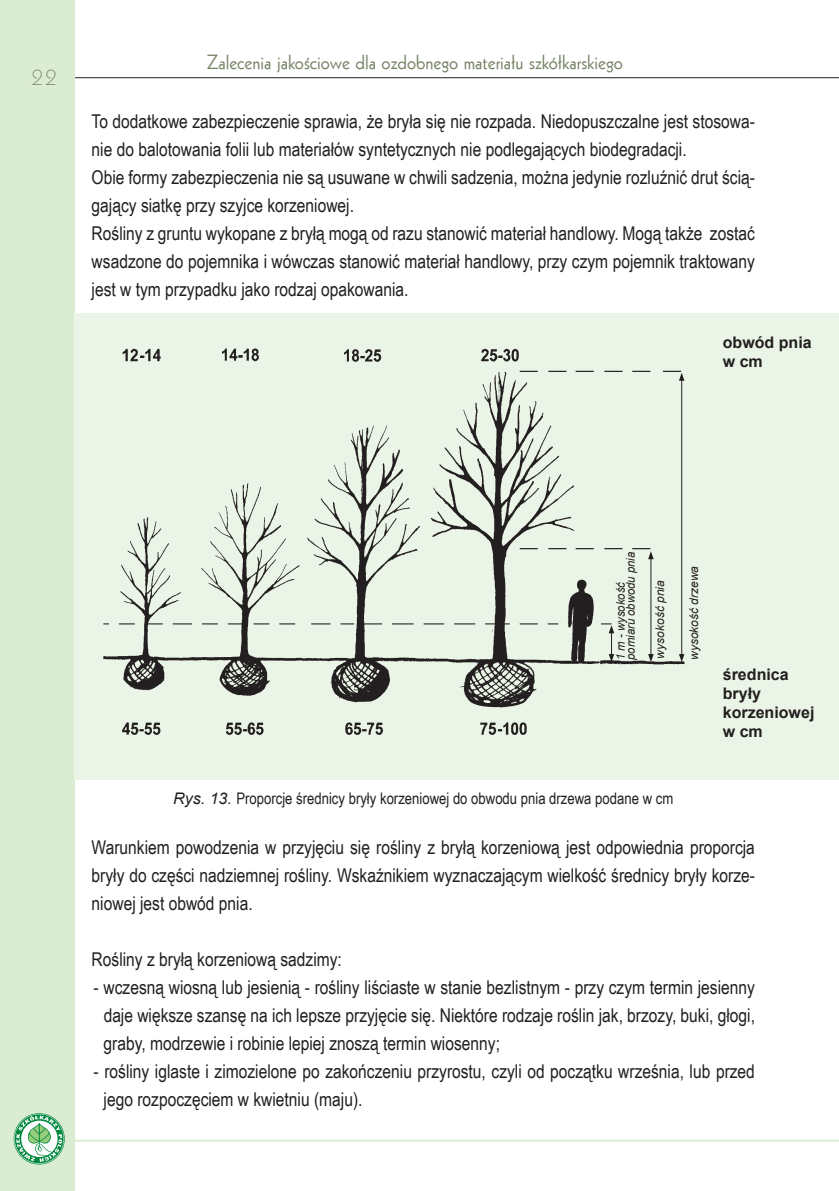
<style>
.page{position:relative;width:839px;height:1191px;background:#fff}
.page>*{position:absolute;margin:0;border:0;box-sizing:border-box;transform-origin:0 0}
.t1{font:24px "Geometric 231 Lt EU";color:#758264}
.t2{font:20px "Geometric 231 EU";color:#758264}
.t3{font:19px/28px "Arial Narrow";color:#231f20}
.t4{font:16px "Arial Narrow";color:#231f20}
.t5{font:700 16px/19.2px "Arial";color:#231f20}
.t6{font:italic 12px/10px "Arial";color:#231f20;scale:.94 1}
.t7{font:italic 12px "Arial";color:#231f20}
.s1{font-family:"Arial";font-style:italic}
</style>
<div class="page">
<hr style="left:1px;top:77px;width:838px;height:1px;background:#231f20">
<hr style="left:1px;top:1140px;width:838px;height:2px;background:#daecd2">
<div style="left:0;top:0;width:75px;height:1191px;background:#daecd2"></div>
<svg style="left:14px;top:1114px;width:50px;height:50px"></svg>
<div style="left:75px;top:313px;width:764px;height:467px;background:#ebf5e7"></div>
<img style="left:103px;top:348px;width:582px;height:387px">
<svg style="left:609px;top:625px;width:5px;height:37px"></svg>
<hr style="left:650px;top:558px;width:1px;height:97px;background:#231f20">
<svg style="left:648px;top:551px;width:6px;height:8px"></svg>
<svg style="left:648px;top:654px;width:6px;height:8px"></svg>
<hr style="left:681px;top:379px;width:1px;height:276px;background:#231f20">
<svg style="left:679px;top:373px;width:5px;height:8px"></svg>
<svg style="left:679px;top:654px;width:5px;height:8px"></svg>
<p class="t1" style="left:31px;top:62px;width:29px">22</p>
<p class="t2" style="left:207px;top:49px;width:418px">Zalecenia jakościowe dla ozdobnego materiału szkółkarskiego</p>
<p class="t3" style="left:92px;top:107px;width:665px">To dodatkowe zabezpieczenie sprawia, że bryła się nie rozpada. Niedopuszczalne jest stosowa&shy;nie do balotowania folii lub materiałów syntetycznych nie podlegających biodegradacji.<br>Obie formy zabezpieczenia nie są usuwane w chwili sadzenia, można jedynie rozluźnić drut ścią&shy;gający siatkę przy szyjce korzeniowej.<br>Rośliny z gruntu wykopane z bryłą mogą od razu stanowić materiał handlowy. Mogą także zostać wsadzone do pojemnika i wówczas stanowić materiał handlowy, przy czym pojemnik traktowany jest w tym przypadku jako rodzaj opakowania.</p>
<p class="t5" style="left:723px;top:333px;width:90px">obwód pnia w cm</p>
<p class="t6" style="left:616px;top:660px;width:116px;rotate:-90deg">1 m - wysokość pomiaru obwodu pnia</p>
<p class="t7" style="left:653px;top:658px;width:80px;rotate:-90deg">wysokość pnia</p>
<p class="t7" style="left:687px;top:660px;width:96px;rotate:-90deg">wysokość drzewa</p>
<p class="t4" style="left:173px;top:789px;width:501px"><span class="s1">Rys. 13.</span> Proporcje średnicy bryły korzeniowej do obwodu pnia drzewa podane w cm</p>
<p class="t5" style="left:723px;top:665px;width:93px">średnica bryły korzeniowej w cm</p>
<p class="t3" style="left:92px;top:833px;width:665px;text-align:justify">Warunkiem powodzenia w przyjęciu się rośliny z bryłą korzeniową jest odpowiednia proporcja bryły do części nadziemnej rośliny. Wskaźnikiem wyznaczającym wielkość średnicy bryły korze&shy;niowej jest obwód pnia.</p>
<p class="t3" style="left:92px;top:945px;width:252px">Rośliny z bryłą korzeniową sadzimy:</p>
<p class="t3" style="left:104px;top:973px;width:653px;text-align:justify;text-indent:-10px">- wczesną wiosną lub jesienią - rośliny liściaste w stanie bezlistnym - przy czym termin jesienny daje większe szansę na ich lepsze przyjęcie się. Niektóre rodzaje roślin jak, brzozy, buki, głogi, graby, modrzewie i robinie lepiej znoszą termin wiosenny;</p>
<p class="t3" style="left:104px;top:1057px;width:653px;text-indent:-10px">- rośliny iglaste i zimozielone po zakończeniu przyrostu, czyli od początku września, lub przed jego rozpoczęciem w kwietniu (maju).</p>
</div>
